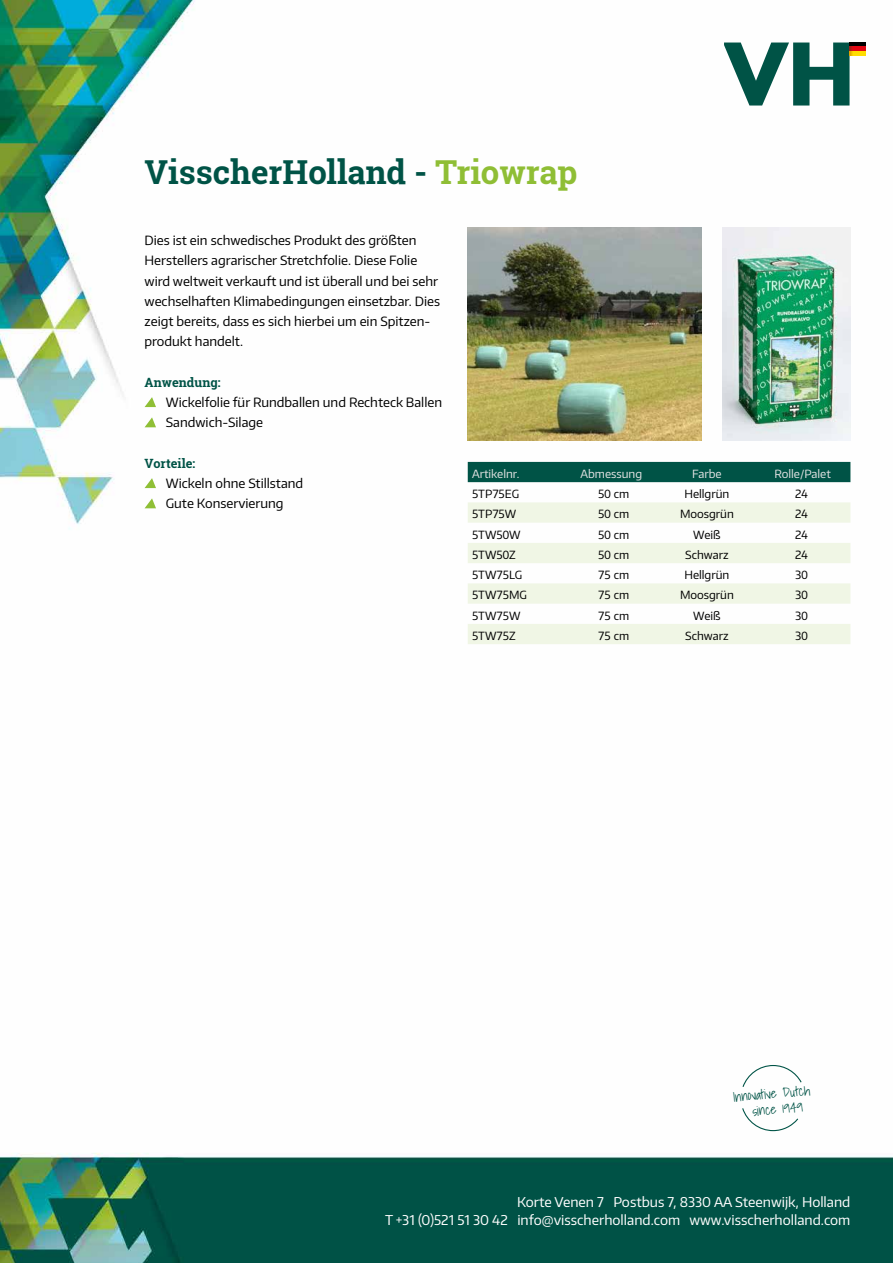
<style>
.page{position:relative;width:893px;height:1263px;background:#fff}
.page>*{position:absolute;margin:0;border:0;box-sizing:border-box;transform-origin:0 0}
.t1{font:700 33px "Roboto Slab";color:#005346}
.t2{font:13.5px/18px "Encode Sans";color:#fff;text-align:right}
.t3{font:300 13.2px/15.9px "Shadows Into";color:#005346}
.t4{font:12.75px/20.2px "Encode Sans";color:#000}
.t5{font:700 12.75px "Roboto Slab";color:#005346}
.t6{font:11.25px "Encode Sans";color:#000}
.t7{font:11.25px "Encode Sans";color:#e3e3e3}
.s1{color:#8fbe35}
</style>
<div class="page">
<img style="left:0;top:0;width:893px;height:1263px">
<svg style="left:742px;top:1064px;width:61px;height:24px"></svg>
<svg style="left:741px;top:1107px;width:58px;height:25px"></svg>
<svg style="left:724px;top:43px;width:125px;height:63px"></svg>
<svg style="left:849px;top:43px;width:17px;height:4px"></svg>
<svg style="left:849px;top:47px;width:17px;height:4px"></svg>
<svg style="left:849px;top:51px;width:17px;height:5px"></svg>
<svg style="left:145px;top:397px;width:11px;height:10px"></svg>
<svg style="left:145px;top:417px;width:11px;height:10px"></svg>
<svg style="left:145px;top:478px;width:11px;height:10px"></svg>
<svg style="left:145px;top:498px;width:11px;height:10px"></svg>
<img style="left:468px;top:227px;width:234px;height:214px">
<img style="left:723px;top:227px;width:127px;height:214px">
<div style="left:468px;top:462px;width:382px;height:20px;background:#005346"></div>
<svg style="left:468px;top:502px;width:382px;height:142px;fill:#f0f6e5"></svg>
<h1 class="t1" style="left:145px;top:150px;width:434px">VisscherHolland - <span class="s1">Triowrap</span></h1>
<p class="t4" style="left:145px;top:230px;width:297px">Dies ist ein schwedisches Produkt des größten Herstellers agrarischer Stretchfolie. Diese Folie wird weltweit verkauft und ist überall und bei sehr wechselhaften Klimabedingungen einsetzbar. Dies zeigt bereits, dass es sich hierbei um ein Spitzen&shy;produkt handelt.</p>
<p class="t5" style="left:145px;top:373px;width:77px">Anwendung:</p>
<p class="t4" style="left:166px;top:392px;width:278px">Wickelfolie für Rundballen und Rechteck Ballen<br>Sandwich-Silage</p>
<p class="t5" style="left:145px;top:454px;width:52px">Vorteile:</p>
<p class="t4" style="left:166px;top:473px;width:139px">Wickeln ohne Stillstand<br>Gute Konservierung</p>
<p class="t7" style="left:472px;top:466px;width:49px">Artikelnr.</p>
<p class="t7" style="left:580px;top:466px;width:63px">Abmessung</p>
<p class="t7" style="left:692px;top:466px;width:31px">Farbe</p>
<p class="t7" style="left:774px;top:466px;width:58px">Rolle/Palet</p>
<p class="t6" style="left:472px;top:486px;width:49px">5TP75EG</p>
<p class="t6" style="left:598px;top:486px;width:33px">50 cm</p>
<p class="t6" style="left:684px;top:486px;width:46px">Hellgrün</p>
<p class="t6" style="left:795px;top:486px;width:14px">24</p>
<p class="t6" style="left:472px;top:507px;width:46px">5TP75W</p>
<p class="t6" style="left:598px;top:507px;width:33px">50 cm</p>
<p class="t6" style="left:680px;top:507px;width:55px">Moosgrün</p>
<p class="t6" style="left:795px;top:507px;width:14px">24</p>
<p class="t6" style="left:472px;top:527px;width:50px">5TW50W</p>
<p class="t6" style="left:598px;top:527px;width:33px">50 cm</p>
<p class="t6" style="left:693px;top:527px;width:29px">Weiß</p>
<p class="t6" style="left:795px;top:527px;width:14px">24</p>
<p class="t6" style="left:472px;top:547px;width:45px">5TW50Z</p>
<p class="t6" style="left:598px;top:547px;width:33px">50 cm</p>
<p class="t6" style="left:685px;top:547px;width:45px">Schwarz</p>
<p class="t6" style="left:795px;top:547px;width:14px">24</p>
<p class="t6" style="left:472px;top:567px;width:52px">5TW75LG</p>
<p class="t6" style="left:598px;top:567px;width:33px">75 cm</p>
<p class="t6" style="left:684px;top:567px;width:46px">Hellgrün</p>
<p class="t6" style="left:795px;top:567px;width:14px">30</p>
<p class="t6" style="left:472px;top:588px;width:57px">5TW75MG</p>
<p class="t6" style="left:598px;top:588px;width:33px">75 cm</p>
<p class="t6" style="left:680px;top:588px;width:55px">Moosgrün</p>
<p class="t6" style="left:795px;top:588px;width:14px">30</p>
<p class="t6" style="left:472px;top:608px;width:50px">5TW75W</p>
<p class="t6" style="left:598px;top:608px;width:33px">75 cm</p>
<p class="t6" style="left:693px;top:608px;width:29px">Weiß</p>
<p class="t6" style="left:795px;top:608px;width:14px">30</p>
<p class="t6" style="left:472px;top:628px;width:45px">5TW75Z</p>
<p class="t6" style="left:598px;top:628px;width:33px">75 cm</p>
<p class="t6" style="left:685px;top:628px;width:45px">Schwarz</p>
<p class="t6" style="left:795px;top:628px;width:14px">30</p>
<p class="t3" style="left:750px;top:1087px;width:61px;text-indent:-18px;rotate:-5deg">Innovative Dutch since 1949</p>
<p class="t2" style="left:385px;top:1192px;width:467px">Korte Venen 7 Postbus 7, 8330 AA Steenwijk, Holland<br>T +31 (0)521 51 30 42 info@visscherholland.com www.visscherholland.com</p>
</div>
